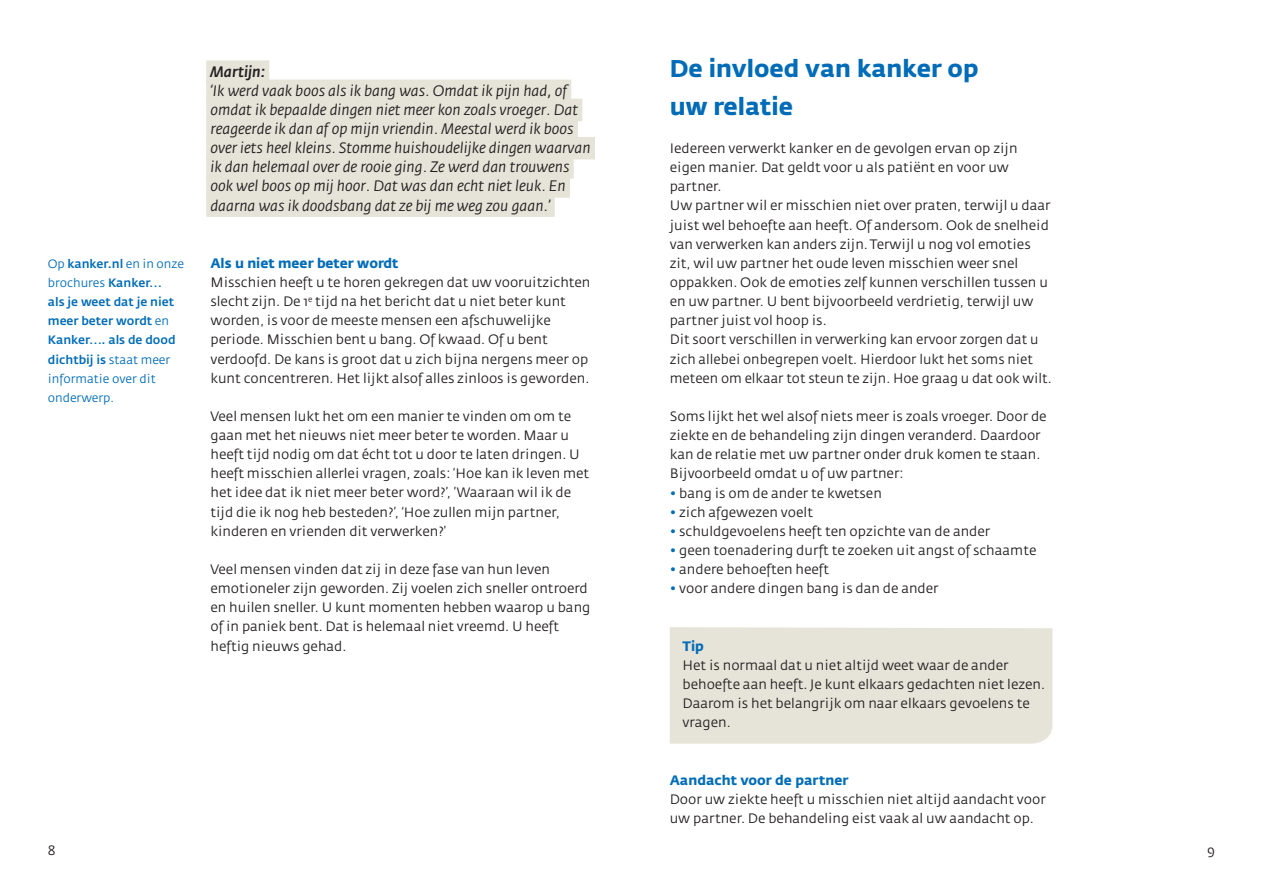
<style>
.page{position:relative;width:1263px;height:893px;background:#fff}
.page>*{position:absolute;margin:0;border:0;box-sizing:border-box;transform-origin:0 0}
.t1{font:700 24px/38.2px "KWF Fedra Sans";color:#006cb7}
.t2{font:italic 15px/19.2px "KWF Fedra Sans";color:#231f20}
.t3{font:italic 500 15px "KWF Fedra Sans";color:#231f20}
.t4{font:13.5px/19.2px "KWF Fedra Sans";color:#231f20}
.t5{font:700 13.5px "KWF Fedra Sans";color:#006cb7}
.t6{font:500 12px/19.2px "KWF Fedra Sans";color:#006cb7}
.s1{font-weight:400}
.s2{color:#006cb7}
</style>
<div class="page">
<div style="left:670px;top:627px;width:382px;height:117px;background:#e6e3d8"></div>
<div style="left:206px;top:60px;width:63px;height:23px;background:#e6e3d8"></div>
<div style="left:206px;top:80px;width:365px;height:22px;background:#e6e3d8"></div>
<div style="left:206px;top:99px;width:376px;height:22px;background:#e6e3d8"></div>
<div style="left:206px;top:118px;width:372px;height:22px;background:#e6e3d8"></div>
<div style="left:206px;top:137px;width:389px;height:22px;background:#e6e3d8"></div>
<div style="left:206px;top:156px;width:368px;height:23px;background:#e6e3d8"></div>
<div style="left:206px;top:175px;width:364px;height:23px;background:#e6e3d8"></div>
<div style="left:206px;top:194px;width:349px;height:23px;background:#e6e3d8"></div>
<p class="t6" style="left:48px;top:254px;width:138px"><span class="s1">Op</span> kanker.nl <span class="s1">en in onze brochures</span> Kanker…<br>als je weet dat je niet meer beter wordt <span class="s1">en<br></span>Kanker…. als de dood dichtbij is <span class="s1">staat meer informatie over dit onderwerp.</span></p>
<p class="t3" style="left:210px;top:63px;width:56px">Martijn:</p>
<p class="t2" style="left:210px;top:81px;width:382px">‘Ik werd vaak boos als ik bang was. Omdat ik pijn had, of omdat ik bepaalde dingen niet meer kon zoals vroeger. Dat reageerde ik dan af op mijn vriendin. Meestal werd ik boos over iets heel kleins. Stomme huishoudelijke dingen waarvan ik dan helemaal over de rooie ging. Ze werd dan trouwens ook wel boos op mij hoor. Dat was dan echt niet leuk. En daarna was ik doodsbang dat ze bij me weg zou gaan.’</p>
<p class="t5" style="left:210px;top:255px;width:190px">Als u niet meer beter wordt</p>
<p class="t4" style="left:210px;top:273px;width:381px">Misschien heeft u te horen gekregen dat uw vooruitzichten slecht zijn. De 1<sup>e</sup> tijd na het bericht dat u niet beter kunt worden, is voor de meeste mensen een afschuwelijke periode. Misschien bent u bang. Of kwaad. Of u bent verdoofd. De kans is groot dat u zich bijna nergens meer op kunt concentreren. Het lijkt alsof alles zinloos is geworden.</p>
<p class="t4" style="left:210px;top:407px;width:380px">Veel mensen lukt het om een manier te vinden om om te gaan met het nieuws niet meer beter te worden. Maar u heeft tijd nodig om dat écht tot u door te laten dringen. U heeft misschien allerlei vragen, zoals: ‘Hoe kan ik leven met het idee dat ik niet meer beter word?’, ’Waaraan wil ik de tijd die ik nog heb besteden?’, ‘Hoe zullen mijn partner, kinderen en vrienden dit verwerken?’</p>
<p class="t4" style="left:210px;top:560px;width:381px">Veel mensen vinden dat zij in deze fase van hun leven emotioneler zijn geworden. Zij voelen zich sneller ontroerd en huilen sneller. U kunt momenten hebben waarop u bang of in paniek bent. Dat is helemaal niet vreemd. U heeft heftig nieuws gehad.</p>
<h1 class="t1" style="left:670px;top:49px;width:310px">De invloed van kanker op uw relatie</h1>
<p class="t4" style="left:670px;top:139px;width:384px">Iedereen verwerkt kanker en de gevolgen ervan op zijn eigen manier. Dat geldt voor u als patiënt en voor uw partner.<br>Uw partner wil er misschien niet over praten, terwijl u daar juist wel behoefte aan heeft. Of andersom. Ook de snelheid van verwerken kan anders zijn. Terwijl u nog vol emoties zit, wil uw partner het oude leven misschien weer snel oppakken. Ook de emoties zelf kunnen verschillen tussen u en uw partner. U bent bijvoorbeeld verdrietig, terwijl uw partner juist vol hoop is.<br>Dit soort verschillen in verwerking kan ervoor zorgen dat u zich allebei onbegrepen voelt. Hierdoor lukt het soms niet meteen om elkaar tot steun te zijn. Hoe graag u dat ook wilt.</p>
<p class="t4" style="left:670px;top:407px;width:378px">Soms lijkt het wel alsof niets meer is zoals vroeger. Door de ziekte en de behandeling zijn dingen veranderd. Daardoor kan de relatie met uw partner onder druk komen te staan.<br>Bijvoorbeeld omdat u of uw partner:</p>
<p class="t4" style="left:670px;top:484px;width:214px"><span class="s2">•</span> bang is om de ander te kwetsen</p>
<p class="t4" style="left:670px;top:503px;width:145px"><span class="s2">•</span> zich afgewezen voelt</p>
<p class="t4" style="left:670px;top:522px;width:322px"><span class="s2">•</span> schuldgevoelens heeft ten opzichte van de ander</p>
<p class="t4" style="left:670px;top:541px;width:368px"><span class="s2">•</span> geen toenadering durft te zoeken uit angst of schaamte</p>
<p class="t4" style="left:670px;top:560px;width:161px"><span class="s2">•</span> andere behoeften heeft</p>
<p class="t4" style="left:670px;top:579px;width:270px"><span class="s2">•</span> voor andere dingen bang is dan de ander</p>
<p class="t5" style="left:682px;top:638px;width:23px">Tip</p>
<p class="t4" style="left:682px;top:656px;width:364px">Het is normaal dat u niet altijd weet waar de ander behoefte aan heeft. Je kunt elkaars gedachten niet lezen.<br>Daarom is het belangrijk om naar elkaars gevoelens te vragen.</p>
<p class="t5" style="left:670px;top:772px;width:180px">Aandacht voor de partner</p>
<p class="t4" style="left:670px;top:790px;width:377px">Door uw ziekte heeft u misschien niet altijd aandacht voor uw partner. De behandeling eist vaak al uw aandacht op.</p>
<p class="t4" style="left:48px;top:841px;width:9px">8</p>
<p class="t4" style="left:1207px;top:841px;width:9px">9</p>
</div>
